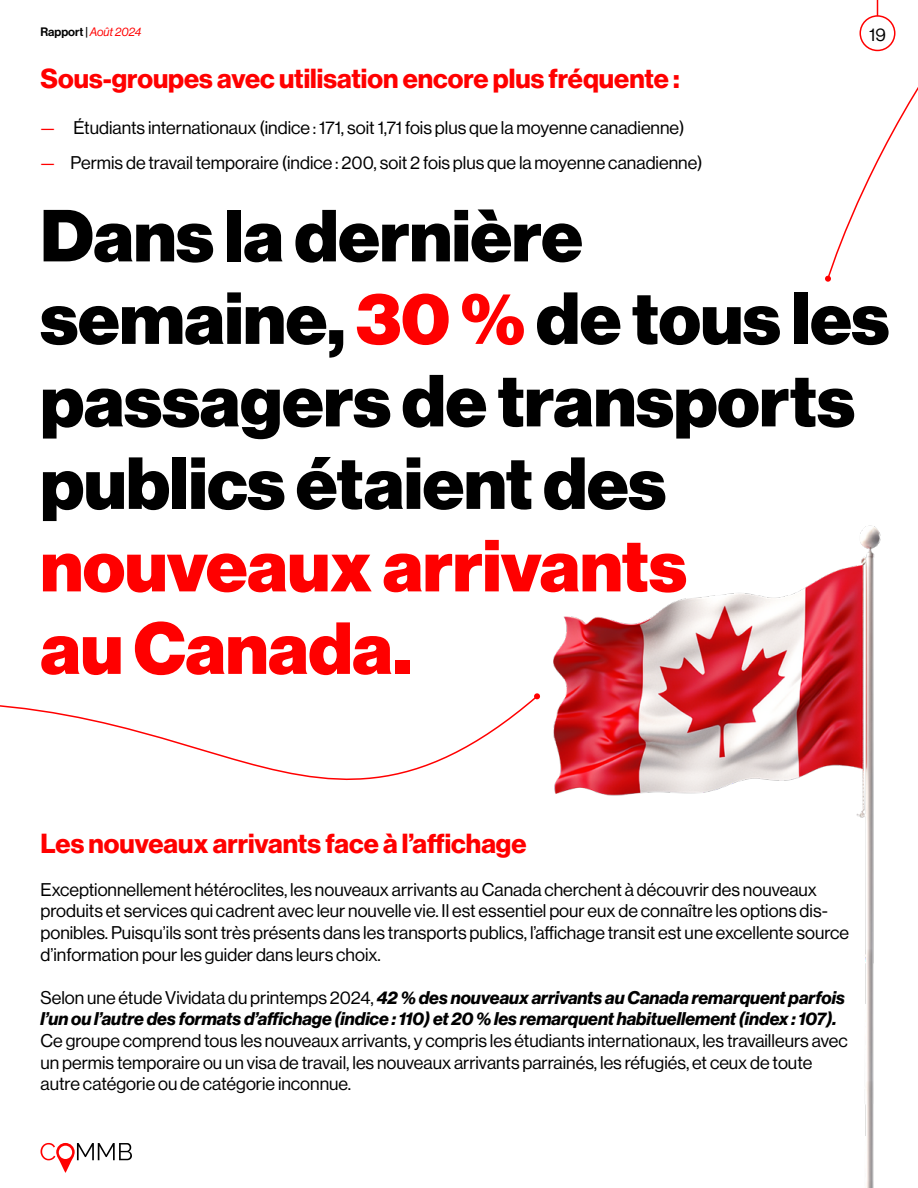
<style>
.page{position:relative;width:918px;height:1188px;background:#fff}
.page>*{position:absolute;margin:0;border:0;box-sizing:border-box;transform-origin:0 0}
.t1{font:900 72px/82.5px "Neue Haas Display";color:#000}
.t2{font:700 27px "Neue Haas Display";color:#f00}
.t3{font:18px/21.6px "Neue Haas Display";color:#000}
.t4{font:12px "Neue Haas Display Mediu";color:#000}
.s1{font-family:"Neue Haas Display";font-style:italic;color:#f00}
.s2{color:#f00}
.s3{font-weight:700;font-style:italic}
</style>
<div class="page">
<svg style="left:40px;top:1143px;width:92px;height:30px"></svg>
<img style="left:553px;top:525px;width:328px;height:663px">
<svg style="left:0;top:698px;width:535px;height:83px"></svg>
<div style="left:534px;top:693px;width:6px;height:7px;background:#f00;border-radius:3px"></div>
<svg style="left:825px;top:0;width:93px;height:282px"></svg>
<p class="t4" style="left:40px;top:24px;width:103px">Rapport | <span class="s1">Août 2024</span></p>
<p class="t3" style="left:869px;top:24px;width:18px">19</p>
<h2 class="t2" style="left:40px;top:62px;width:641px">Sous-groupes avec utilisation encore plus fréquente :</h2>
<p class="t3" style="left:40px;top:117px;width:646px"><span class="s2">—</span> Étudiants internationaux (indice : 171, soit 1,71 fois plus que la moyenne canadienne)</p>
<p class="t3" style="left:40px;top:152px;width:664px"><span class="s2">—</span> Permis de travail temporaire (indice : 200, soit 2 fois plus que la moyenne canadienne)</p>
<h3 class="t1" style="left:40px;top:196px;width:850px">Dans la dernière semaine, <span class="s2">30 %</span> de tous les passagers de transports publics étaient des <span class="s2">nouveaux arrivants<br>au Canada.</span></h3>
<h2 class="t2" style="left:40px;top:828px;width:488px">Les nouveaux arrivants face à l’affichage</h2>
<p class="t3" style="left:40px;top:879px;width:810px">Exceptionnellement hétéroclites, les nouveaux arrivants au Canada cherchent à découvrir des nouveaux produits et services qui cadrent avec leur nouvelle vie. Il est essentiel pour eux de connaître les options dis&shy;ponibles. Puisqu’ils sont très présents dans les transports publics, l’affichage transit est une excellente source d’information pour les guider dans leurs choix.</p>
<p class="t3" style="left:40px;top:987px;width:809px">Selon une étude Vividata du printemps 2024, <span class="s3">42 % des nouveaux arrivants au Canada remarquent parfois l’un ou l’autre des formats d’affichage (indice : 110) et 20 % les remarquent habituellement (index : 107).<br></span>Ce groupe comprend tous les nouveaux arrivants, y compris les étudiants internationaux, les travailleurs avec un permis temporaire ou un visa de travail, les nouveaux arrivants parrainés, les réfugiés, et ceux de toute autre catégorie ou de catégorie inconnue.</p>
</div>
